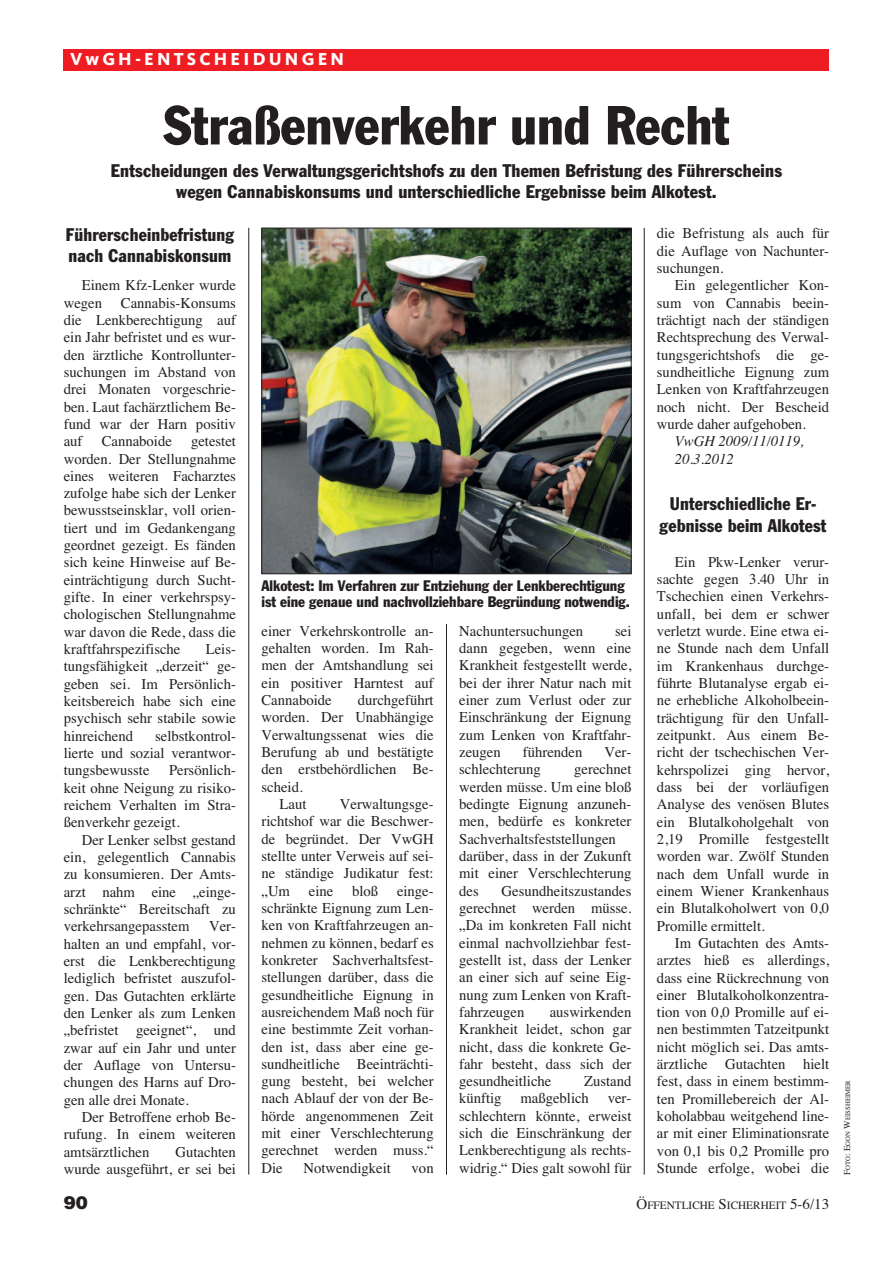
<style>
.page{position:relative;width:893px;height:1263px;background:#fff}
.page>*{position:absolute;margin:0;border:0;box-sizing:border-box;transform-origin:0 0}
.t1{font:condensed 54px "Franklin Gothic";color:#231f20}
.t2{font:condensed 18px/21.6px "Franklin Gothic";letter-spacing:.01em;color:#231f20;text-align:center}
.t3{font:800 18px "Kievit";letter-spacing:.175em;color:#fff}
.t4{font:900 18px "Helvetica";color:#231f20}
.t5{font:15px/17.2px "Times";color:#231f20;text-align:justify}
.t6{font:condensed 15px/15.8px "Franklin Gothic";color:#231f20}
.t7{font:italic 15px/17.2px "Times";color:#231f20}
.t8{font:11.25px "Times";color:#231f20}
.t9{font:6.75px "Times";color:#231f20}
.s1{font-size:15px}
.s2{font-size:9px}
</style>
<div class="page">
<hr style="left:248px;top:228px;width:1px;height:947px;background:#231f20">
<hr style="left:446px;top:607px;width:1px;height:568px;background:#231f20">
<hr style="left:644px;top:228px;width:1px;height:947px;background:#231f20">
<div style="left:64px;top:49px;width:765px;height:21px;background:#ee1d23"></div>
<div style="left:261px;top:231px;width:370px;height:393px;background:#fff"></div>
<img style="left:263px;top:230px;width:366px;height:342px">
<div style="left:261px;top:228px;width:370px;height:346px;border:1px solid #231f20"></div>
<p class="t3" style="left:70px;top:53px;width:275px">VwGH-ENTSCHEIDUNGEN</p>
<h1 class="t1" style="left:163px;top:106px;width:567px">Straßenverkehr und Recht</h1>
<p class="t2" style="left:111px;top:161px;width:672px">Entscheidungen des Verwaltungsgerichtshofs zu den Themen Befristung des Führerscheins wegen Cannabiskonsums und unterschiedliche Ergebnisse beim Alkotest.</p>
<p class="t2" style="left:66px;top:225px;width:170px;text-align:left">Führerscheinbefristung nach Cannabiskonsum</p>
<p class="t5" style="left:64px;top:276px;width:174px;text-indent:18px">Einem Kfz-Lenker wurde wegen Cannabis-Konsums die Lenkberechtigung auf ein Jahr befristet und es wur&shy;den ärztliche Kontrollunter&shy;suchungen im Abstand von drei Monaten vorgeschrie&shy;ben. Laut fachärztlichem Be&shy;fund war der Harn positiv auf</p>
<p class="t5" style="left:102px;top:432px;width:72px">Cannaboide</p>
<p class="t5" style="left:64px;top:432px;width:174px;text-indent:127px">getestet worden. Der Stellungnahme eines weiteren Facharztes zufolge habe sich der Lenker bewusstseinsklar, voll orien&shy;tiert und im Gedankengang geordnet gezeigt. Es fänden sich keine Hinweise auf Be&shy;einträchtigung durch Sucht&shy;gifte. In einer verkehrspsy&shy;chologischen Stellungnahme war davon die Rede, dass die kraftfahrspezifische</p>
<p class="t5" style="left:64px;top:640px;width:174px;text-indent:142px">Leis&shy;tungsfähigkeit „derzeit“ ge&shy;geben sei. Im Persönlich&shy;keitsbereich habe sich eine psychisch sehr stabile sowie hinreichend</p>
<p class="t5" style="left:64px;top:727px;width:174px;text-indent:91px">selbstkontrol&shy;lierte und sozial verantwor&shy;tungsbewusste</p>
<p class="t5" style="left:64px;top:761px;width:174px;text-indent:105px">Persönlich&shy;keit ohne Neigung zu risiko&shy;reichem Verhalten im Stra&shy;ßenverkehr gezeigt.</p>
<p class="t5" style="left:64px;top:831px;width:174px;text-indent:18px">Der Lenker selbst gestand ein, gelegentlich Cannabis zu konsumieren. Der Amts&shy;arzt nahm eine „einge&shy;schränkte“ Bereitschaft zu verkehrsangepasstem</p>
<p class="t5" style="left:64px;top:917px;width:174px;text-indent:145px">Ver&shy;halten an und empfahl, vor&shy;erst die Lenkberechtigung lediglich befristet auszufol&shy;gen. Das Gutachten erklärte den Lenker als zum Lenken „befristet geeignet“, und zwar auf ein Jahr und unter der Auflage von Untersu&shy;chungen des Harns auf Dro&shy;gen alle drei Monate.</p>
<p class="t5" style="left:64px;top:1108px;width:174px;text-indent:18px">Der Betroffene erhob Be&shy;rufung. In einem weiteren amtsärztlichen</p>
<p class="t5" style="left:64px;top:1143px;width:174px;text-align:right">Gutachten<br>wurde ausgeführt, er sei bei</p>
<p class="t6" style="left:261px;top:579px;width:370px">Alkotest: Im Verfahren zur Entziehung der Lenkberechtigung ist eine genaue und nachvollziehbare Begründung notwendig.</p>
<p class="t5" style="left:261px;top:622px;width:174px">einer Verkehrskontrolle an&shy;gehalten worden. Im Rah&shy;men der Amtshandlung sei ein positiver Harntest auf Cannaboide</p>
<p class="t5" style="left:358px;top:691px;width:77px">durchgeführt</p>
<p class="t5" style="left:261px;top:708px;width:174px">worden. Der Unabhängige</p>
<p class="t5" style="left:261px;top:726px;width:174px">Verwaltungssenat wies die</p>
<p class="t5" style="left:261px;top:743px;width:174px">Berufung ab und bestätigte</p>
<p class="t5" style="left:261px;top:760px;width:174px">den erstbehördlichen Be-</p>
<p class="t5" style="left:261px;top:778px;width:43px">scheid.</p>
<p class="t5" style="left:279px;top:795px;width:28px">Laut</p>
<p class="t5" style="left:261px;top:795px;width:174px;text-indent:78px">Verwaltungsge&shy;richtshof war die Beschwer&shy;de begründet. Der VwGH stellte unter Verweis auf sei&shy;ne ständige Judikatur fest: „Um</p>
<p class="t5" style="left:309px;top:882px;width:26px">eine</p>
<p class="t5" style="left:352px;top:882px;width:28px">bloß</p>
<p class="t5" style="left:261px;top:882px;width:174px;text-indent:136px">einge&shy;schränkte Eignung zum Len&shy;ken von Kraftfahrzeugen an&shy;nehmen zu können, bedarf es konkreter Sachverhaltsfest&shy;stellungen darüber, dass die gesundheitliche Eignung in ausreichendem Maß noch für eine bestimmte Zeit vorhan&shy;den ist, dass aber eine ge&shy;sundheitliche Beeinträchti&shy;gung besteht, bei welcher nach Ablauf der von der Be&shy;hörde angenommenen Zeit mit einer Verschlechterung gerechnet werden muss.“ Die</p>
<p class="t5" style="left:303px;top:1159px;width:89px">Notwendigkeit</p>
<p class="t5" style="left:412px;top:1159px;width:24px">von</p>
<p class="t5" style="left:459px;top:622px;width:174px;text-indent:156px">sei dann gegeben, wenn eine Krankheit festgestellt werde, bei der ihrer Natur nach mit einer zum Verlust oder zur Einschränkung der Eignung zum Lenken von Kraftfahr&shy;zeugen</p>
<p class="t5" style="left:459px;top:622px;width:126px">Nachuntersuchungen</p>
<p class="t5" style="left:523px;top:743px;width:61px">führenden</p>
<p class="t5" style="left:604px;top:743px;width:28px">Ver-</p>
<p class="t5" style="left:459px;top:760px;width:83px">schlechterung</p>
<p class="t5" style="left:459px;top:760px;width:174px;text-align:left;text-indent:115px">gerechnet werden müsse. Um eine bloß bedingte Eignung anzuneh&shy;men, bedürfe es konkreter<br>Sachverhaltsfeststellungen darüber, dass in der Zukunft mit einer Verschlechterung des</p>
<p class="t5" style="left:459px;top:882px;width:174px;text-indent:42px">Gesundheitszustandes gerechnet werden müsse. „Da im konkreten Fall nicht einmal nachvollziehbar fest&shy;gestellt ist, dass der Lenker an einer sich auf seine Eig&shy;nung zum Lenken von Kraft&shy;fahrzeugen</p>
<p class="t5" style="left:459px;top:1003px;width:174px;text-indent:91px">auswirkenden Krankheit leidet, schon gar nicht, dass die konkrete Ge&shy;fahr besteht, dass sich der gesundheitliche</p>
<p class="t5" style="left:584px;top:1072px;width:49px">Zustand</p>
<p class="t5" style="left:459px;top:1090px;width:44px">künftig</p>
<p class="t5" style="left:520px;top:1090px;width:70px">maßgeblich</p>
<p class="t5" style="left:459px;top:1090px;width:174px;text-indent:149px">ver&shy;schlechtern könnte, erweist sich die Einschränkung der Lenkberechtigung als rechts&shy;widrig.“ Dies galt sowohl für</p>
<p class="t5" style="left:657px;top:224px;width:174px">die Befristung als auch für die Auflage von Nachunter&shy;suchungen.</p>
<p class="t5" style="left:657px;top:276px;width:174px;text-indent:18px">Ein gelegentlicher Kon&shy;sum von Cannabis beein&shy;trächtigt nach der ständigen Rechtsprechung des Verwal&shy;tungsgerichtshofs die ge&shy;sundheitliche Eignung zum Lenken von Kraftfahrzeugen noch nicht. Der Bescheid wurde daher aufgehoben.</p>
<p class="t7" style="left:675px;top:432px;width:131px">VwGH 2009/11/0119,<br>20.3.2012</p>
<p class="t2" style="left:660px;top:494px;width:168px">Unterschiedliche Er&shy;gebnisse beim Alkotest</p>
<p class="t5" style="left:657px;top:553px;width:174px;text-indent:18px">Ein Pkw-Lenker verur&shy;sachte gegen 3.40 Uhr in Tschechien einen Verkehrs&shy;unfall, bei dem er schwer verletzt wurde. Eine etwa ei&shy;ne Stunde nach dem Unfall im Krankenhaus durchge&shy;führte Blutanalyse ergab ei&shy;ne erhebliche Alkoholbeein&shy;trächtigung für den Unfall&shy;zeitpunkt. Aus einem Be&shy;richt der tschechischen Ver&shy;kehrspolizei ging hervor, dass bei der vorläufigen Analyse des venösen Blutes ein Blutalkoholgehalt von 2,19 Promille festgestellt worden war. Zwölf Stunden nach dem Unfall wurde in einem Wiener Krankenhaus ein Blutalkoholwert von 0,0<br>Promille ermittelt.</p>
<p class="t5" style="left:657px;top:934px;width:174px;text-indent:18px">Im Gutachten des Amts&shy;arztes hieß es allerdings, dass eine Rückrechnung von einer Blutalkoholkonzentra&shy;tion von 0,0 Promille auf ei&shy;nen bestimmten Tatzeitpunkt nicht möglich sei. Das amts&shy;ärztliche Gutachten hielt fest, dass in einem bestimm&shy;ten Promillebereich der Al&shy;koholabbau weitgehend line&shy;ar mit einer Eliminationsrate von 0,1 bis 0,2 Promille pro Stunde erfolge, wobei die</p>
<p class="t4" style="left:64px;top:1192px;width:26px">90</p>
<p class="t8" style="left:636px;top:1198px;width:194px"><span class="s1">Ö</span>FFENTLICHE <span class="s1">S</span>ICHERHEIT <span class="s1">5-6/13</span></p>
<p class="t9" style="left:844px;top:1175px;width:96px;rotate:-90deg"><span class="s2">F</span>OTO<span class="s2">: E</span>GON <span class="s2">W</span>EISSHEIMER</p>
</div>
